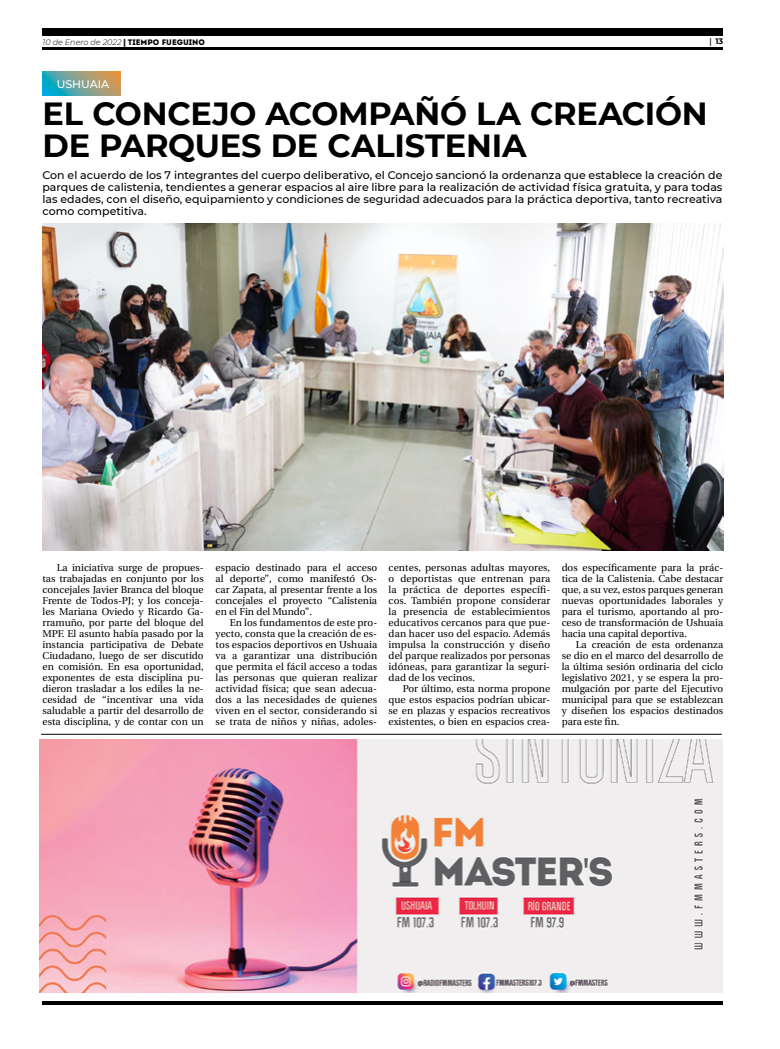
<style>
.page{position:relative;width:780px;height:1049px;background:#fff}
.page>*{position:absolute;margin:0;border:0;box-sizing:border-box;transform-origin:0 0}
.t1{font:700 32px/32px "Montserrat";letter-spacing:-.01em;color:#000}
.t2{font:500 11px/12px "Montserrat";color:#000;text-align:justify}
.t3{font:500 11px "Montserrat";color:#fff}
.t4{font:10px/11px "Utopia";color:#000;text-align:justify}
.t5{font:italic 300 8px "Montserrat";color:#000}
.t6{font:700 8px "Montserrat";color:#000}
.s1{font-family:"Fedra Sans Pro";font-weight:700;font-style:normal}
.s2{font-family:"Intro";font-weight:400;font-style:normal}
.s3{font-family:"Utopia"}
</style>
<div class="page">
<hr style="left:43px;top:48px;width:680px;height:2px;background:#000">
<div style="left:43px;top:28px;width:680px;height:7px;background:#000"></div>
<hr style="left:43px;top:1001px;width:680px;height:4px;background:#000">
<img style="left:39px;top:739px;width:683px;height:253px">
<hr style="left:41px;top:734px;width:680px;height:1px;background:#000">
<svg style="left:43px;top:72px;width:77px;height:24px;background:#78a190"></svg>
<img style="left:43px;top:224px;width:680px;height:326px">
<p class="t5" style="left:43px;top:36px;width:164px">10 de Enero de 2022 <span class="s1">|</span> <span class="s2">TIEMPO FUEGUINO</span></p>
<p class="t6" style="left:709px;top:35px;width:15px"><span class="s3">|</span> 13</p>
<p class="t3" style="left:57px;top:76px;width:54px">USHUAIA</p>
<h1 class="t1" style="left:43px;top:96px;width:666px">EL CONCEJO ACOMPAÑÓ LA CREACIÓN<br>DE PARQUES DE CALISTENIA</h1>
<p class="t2" style="left:43px;top:168px;width:681px">Con el acuerdo de los 7 integrantes del cuerpo deliberativo, el Concejo sancionó la ordenanza que establece la creación de parques de calistenia, tendientes a generar espacios al aire libre para la realización de actividad física gratuita, y para todas las edades, con el diseño, equipamiento y condiciones de seguridad adecuados para la práctica deportiva, tanto recreativa como competitiva.</p>
<p class="t4" style="left:43px;top:562px;width:163px;text-indent:14px">La iniciativa surge de propues&shy;tas trabajadas en conjunto por los concejales Javier Branca del bloque Frente de Todos-PJ; y los conceja&shy;les Mariana Oviedo y Ricardo Ga&shy;rramuño, por parte del bloque del MPF. El asunto había pasado por la instancia participativa de Debate Ciudadano, luego de ser discutido en comisión. En esa oportunidad, exponentes de esta disciplina pu&shy;dieron trasladar a los ediles la ne&shy;cesidad de “incentivar una vida saludable a partir del desarrollo de esta disciplina, y de contar con un</p>
<p class="t4" style="left:215px;top:562px;width:163px">espacio destinado para el acceso al deporte”, como manifestó Os&shy;car Zapata, al presentar frente a los concejales el proyecto “Calistenia en el Fin del Mundo”.</p>
<p class="t4" style="left:215px;top:617px;width:163px;text-indent:14px">En los fundamentos de este pro&shy;yecto, consta que la creación de es&shy;tos espacios deportivos en Ushuaia va a garantizar una distribución que permita el fácil acceso a todas las personas que quieran realizar actividad física; que sean adecua&shy;dos a las necesidades de quienes viven en el sector, considerando si se trata de niños y niñas, adoles-</p>
<p class="t4" style="left:388px;top:562px;width:163px">centes, personas adultas mayores, o deportistas que entrenan para la práctica de deportes específi&shy;cos. También propone considerar la presencia de establecimientos educativos cercanos para que pue&shy;dan hacer uso del espacio. Además impulsa la construcción y diseño del parque realizados por personas idóneas, para garantizar la seguri&shy;dad de los vecinos.</p>
<p class="t4" style="left:388px;top:683px;width:163px;text-indent:14px">Por último, esta norma propone que estos espacios podrían ubicar&shy;se en plazas y espacios recreativos existentes, o bien en espacios crea-</p>
<p class="t4" style="left:561px;top:562px;width:163px">dos específicamente para la prác&shy;tica de la Calistenia. Cabe destacar que, a su vez, estos parques generan nuevas oportunidades laborales y para el turismo, aportando al pro&shy;ceso de transformación de Ushuaia hacia una capital deportiva.</p>
<p class="t4" style="left:561px;top:639px;width:163px;text-indent:14px">La creación de esta ordenanza se dio en el marco del desarrollo de la última sesión ordinaria del ciclo legislativo 2021, y se espera la pro&shy;mulgación por parte del Ejecutivo municipal para que se establezcan y diseñen los espacios destinados para este fin.</p>
</div>
